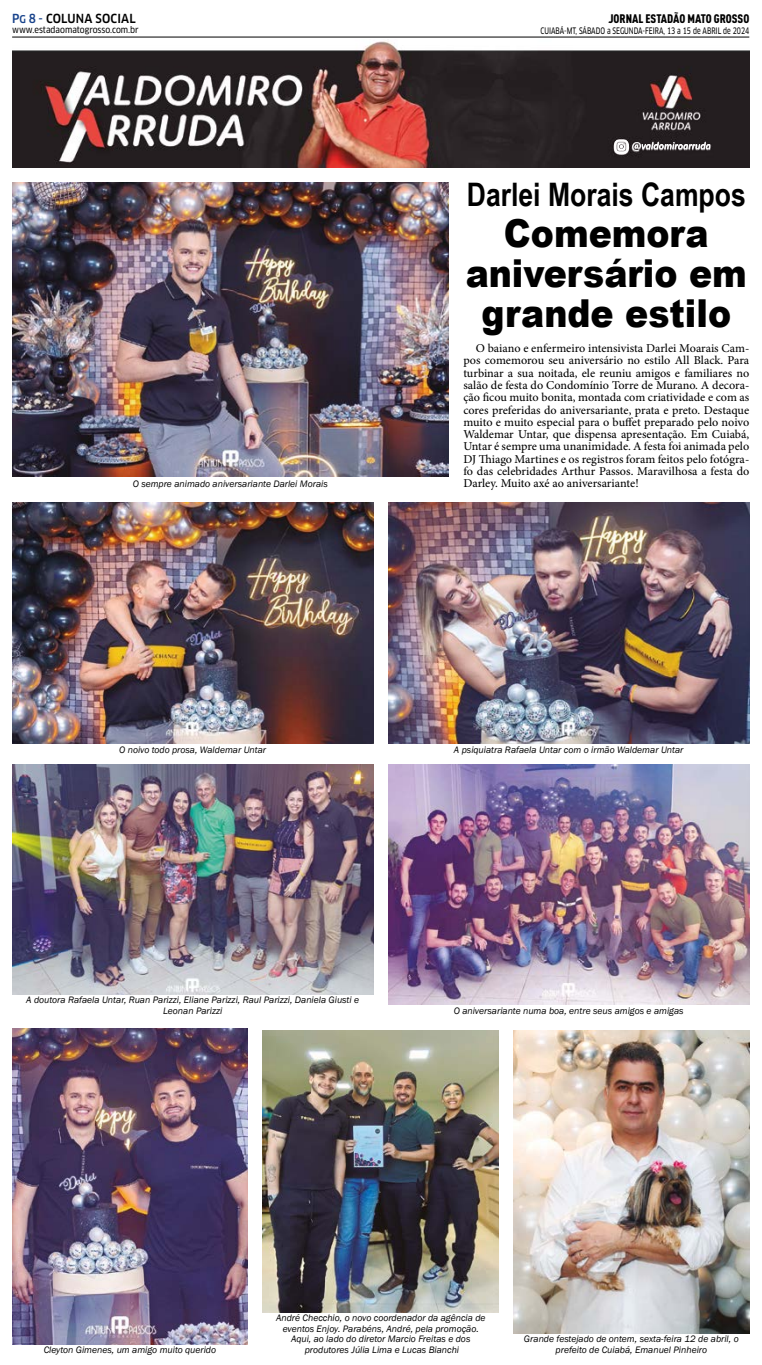
<style>
.page{position:relative;width:762px;height:1365px;background:#fff}
.page>*{position:absolute;margin:0;border:0;box-sizing:border-box;transform-origin:0 0}
.t1{font:900 38.5px/40.2px "Arial";color:#000;text-align:center;scale:.9 1}
.t2{font:700 32.38px "Arial Narrow";color:#000}
.t3{font:12.25px "DIN Cond Black Alternate";color:#000}
.t4{font:500 condensed 12.25px "Clan OT";letter-spacing:.01em;color:#000}
.t5{font:11.81px/12.2px "Adobe Hebrew";color:#000;text-align:justify}
.t6{font:italic 9.62px/10.5px "Franklin Gothic";color:#000;text-align:center}
.t7{font:8.75px "Clan OT Narrow News";color:#000;scale:.8 1}
.t8{font:8.75px "Clan OT Narrow News";color:#000}
.s1{color:#17428b}
.s2{font-size:10.5px;color:#17428b}
</style>
<div class="page">
<hr style="left:12px;top:37px;width:737px;height:1px;background:#000">
<img style="left:12px;top:41px;width:737px;height:10px">
<img style="left:12px;top:51px;width:737px;height:116px">
<img style="left:613px;top:139px;width:16px;height:15px">
<img style="left:12px;top:183px;width:436px;height:294px">
<img style="left:12px;top:503px;width:361px;height:240px">
<img style="left:12px;top:1028px;width:236px;height:315px">
<img style="left:388px;top:502px;width:361px;height:241px">
<img style="left:12px;top:764px;width:361px;height:230px">
<img style="left:388px;top:764px;width:361px;height:240px">
<img style="left:263px;top:1030px;width:235px;height:281px">
<img style="left:513px;top:1030px;width:236px;height:303px">
<p class="t4" style="left:12px;top:11px;width:125px"><span class="s1">P</span><span class="s2">G</span> <span class="s1">8 -</span> COLUNA SOCIAL</p>
<p class="t8" style="left:12px;top:25px;width:128px">www.estadaomatogrosso.com.br</p>
<p class="t6" style="left:133px;top:478px;width:196px">O sempre animado aniversariante Darlei Morais</p>
<p class="t6" style="left:119px;top:744px;width:148px">O noivo todo prosa, Waldemar Untar</p>
<p class="t3" style="left:608px;top:11px;width:142px">JORNAL ESTADÃO MATO GROSSO</p>
<p class="t7" style="left:540px;top:25px;width:262px">CUIABÁ-MT, SÁBADO a SEGUNDA-FEIRA, 13 a 15 de ABRIL de 2024</p>
<h2 class="t2" style="left:466px;top:170px;width:280px">Darlei Morais Campos</h2>
<h1 class="t1" style="left:465px;top:211px;width:314px">Comemora aniversário em grande estilo</h1>
<p class="t5" style="left:463px;top:342px;width:287px;text-indent:12px">O baiano e enfermeiro intensivista Darlei Moarais Cam&shy;pos comemorou seu aniversário no estilo All Black. Para turbinar a sua noitada, ele reuniu amigos e familiares no salão de festa do Condomínio Torre de Murano. A decora&shy;ção ficou muito bonita, montada com criatividade e com as cores preferidas do aniversariante, prata e preto. Destaque muito e muito especial para o buffet preparado pelo noivo Waldemar Untar, que dispensa apresentação. Em Cuiabá, Untar é sempre uma unanimidade. A festa foi animada pelo DJ Thiago Martines e os registros foram feitos pelo fotógra&shy;fo das celebridades Arthur Passos. Maravilhosa a festa do Darley. Muito axé ao aniversariante!</p>
<p class="t6" style="left:454px;top:744px;width:231px">A psiquiatra Rafaela Untar com o irmão Waldemar Untar</p>
<p class="t6" style="left:26px;top:994px;width:334px">A doutora Rafaela Untar, Ruan Parizzi, Eliane Parizzi, Raul Parizzi, Daniela Giusti e<br>Leonan Parizzi</p>
<p class="t6" style="left:453px;top:1005px;width:231px">O aniversariante numa boa, entre seus amigos e amigas</p>
<p class="t6" style="left:44px;top:1343px;width:174px">Cleyton Gimenes, um amigo muito querido</p>
<p class="t6" style="left:276px;top:1312px;width:211px">André Checchio, o novo coordenador da agência de eventos Enjoy. Parabéns, André, pela promoção.<br>Aqui, ao lado do diretor Marcio Freitas e dos produtores Júlia Lima e Lucas Bianchi</p>
<p class="t6" style="left:524px;top:1333px;width:216px">Grande festejado de ontem, sexta-feira 12 de abril, o prefeito de Cuiabá, Emanuel Pinheiro</p>
</div>
